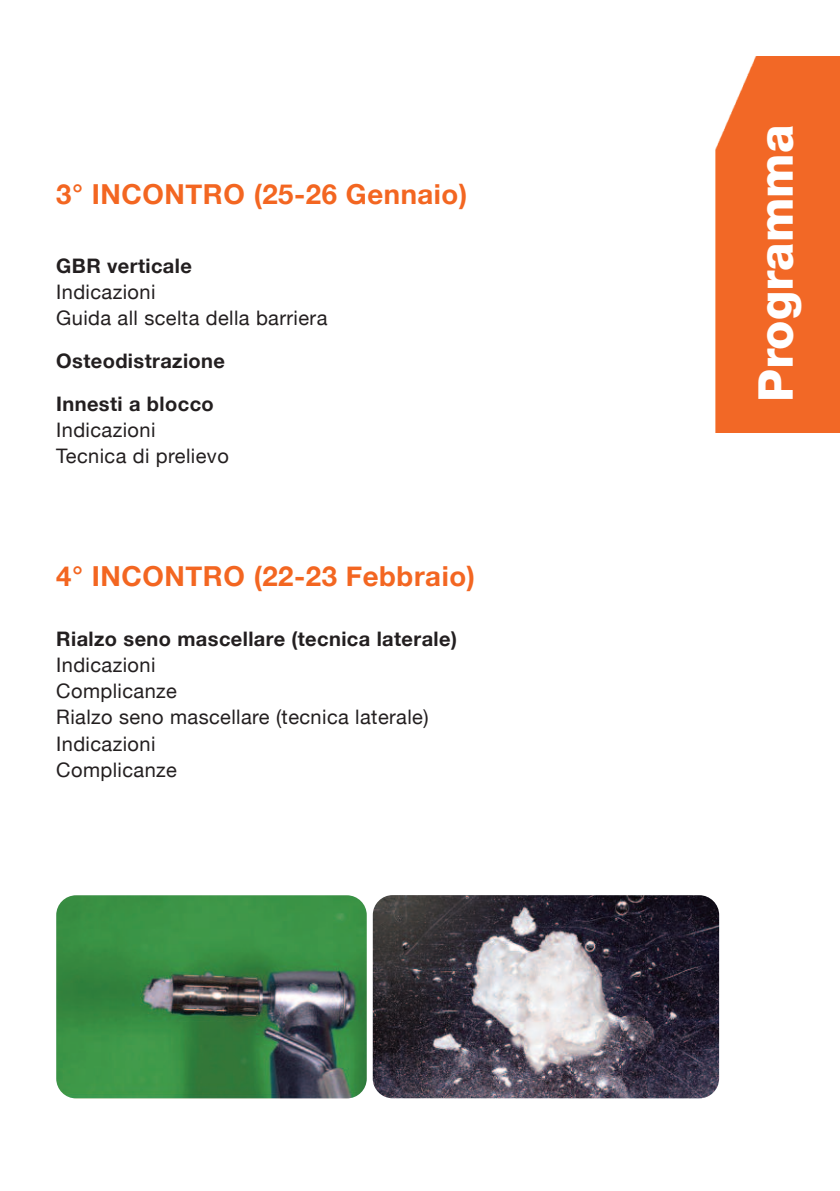
<style>
.page{position:relative;width:840px;height:1191px;background:#fff}
.page>*{position:absolute;margin:0;border:0;box-sizing:border-box;transform-origin:0 0}
.t1{font:800 48px "Helvetica Neue";color:#fff}
.t2{font:700 27.6px "Helvetica Neue";letter-spacing:.02em;color:#f36621}
.t3{font:20px/26px "Helvetica Neue";letter-spacing:.02em;color:#231f20}
.t4{font:700 20px/43px "Helvetica Neue";letter-spacing:.02em;color:#231f20}
</style>
<div class="page">
<div style="left:715px;top:57px;width:124px;height:375px;background:#f26826"></div>
<img style="left:56px;top:895px;width:310px;height:203px;border-radius:20px">
<img style="left:372px;top:895px;width:346px;height:203px;border-radius:20px">
<h2 class="t2" style="left:56px;top:177px;width:412px">3° INCONTRO (25-26 Gennaio)</h2>
<p class="t4" style="left:56px;top:244px;width:137px">GBR verticale</p>
<p class="t3" style="left:56px;top:278px;width:272px">Indicazioni<br>Guida all scelta della barriera</p>
<p class="t4" style="left:56px;top:339px;width:170px">Osteodistrazione<br>Innesti a blocco</p>
<p class="t3" style="left:56px;top:416px;width:174px">Indicazioni<br>Tecnica di prelievo</p>
<h2 class="t2" style="left:56px;top:559px;width:420px">4° INCONTRO (22-23 Febbraio)</h2>
<p class="t4" style="left:56px;top:617px;width:402px">Rialzo seno mascellare (tecnica laterale)</p>
<p class="t3" style="left:56px;top:652px;width:373px">Indicazioni<br>Complicanze<br>Rialzo seno mascellare (tecnica laterale)<br>Indicazioni<br>Complicanze</p>
<h1 class="t1" style="left:758px;top:402px;width:279px;rotate:-90deg">Programma</h1>
</div>
